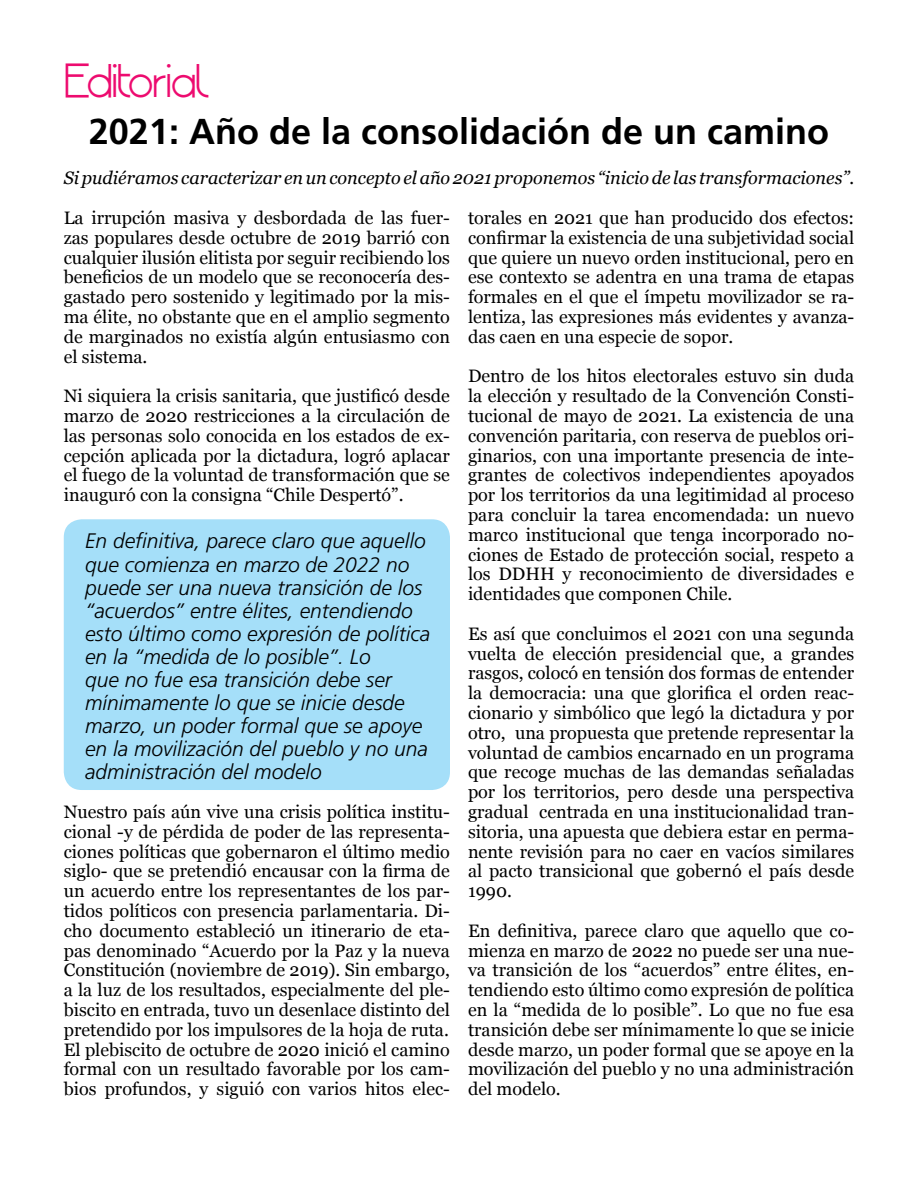
<style>
.page{position:relative;width:918px;height:1188px;background:#fff}
.page>*{position:absolute;margin:0;border:0;box-sizing:border-box;transform-origin:0 0}
.t1{font:700 36px "Frutiger LT Std";color:#000}
.t2{font:700 33px "Origin";color:#ed0b6f}
.t3{font:italic 300 21px/23.1px "Frutiger LT Std";color:#000}
.t4{font:18px/19.8px "Georgia";color:#000;text-align:justify}
.t5{font:italic 18px "Georgia";color:#000}
</style>
<div class="page">
<div style="left:64px;top:519px;width:386px;height:271px;background:#a5dff9;border-radius:18px"></div>
<h2 class="t2" style="left:64px;top:55px;width:146px">Editorial</h2>
<h1 class="t1" style="left:89px;top:110px;width:742px">2021: Año de la consolidación de un camino</h1>
<p class="t5" style="left:64px;top:166px;width:792px">Si pudiéramos caracterizar en un concepto el año 2021 proponemos “inicio de las transformaciones”.</p>
<p class="t4" style="left:64px;top:208px;width:388px">La irrupción masiva y desbordada de las fuer&shy;zas populares desde octubre de 2019 barrió con cualquier ilusión elitista por seguir recibiendo los beneficios de un modelo que se reconocería des&shy;gastado pero sostenido y legitimado por la mis&shy;ma élite, no obstante que en el amplio segmento de marginados no existía algún entusiasmo con el sistema.</p>
<p class="t4" style="left:64px;top:387px;width:388px">Ni siquiera la crisis sanitaria, que justificó desde marzo de 2020 restricciones a la circulación de las personas solo conocida en los estados de ex&shy;cepción aplicada por la dictadura, logró aplacar el fuego de la voluntad de transformación que se inauguró con la consigna “Chile Despertó”.</p>
<p class="t4" style="left:468px;top:208px;width:388px">torales en 2021 que han producido dos efectos: confirmar la existencia de una subjetividad social que quiere un nuevo orden institucional, pero en ese contexto se adentra en una trama de etapas formales en el que el ímpetu movilizador se ra&shy;lentiza, las expresiones más evidentes y avanza&shy;das caen en una especie de sopor.</p>
<p class="t4" style="left:468px;top:367px;width:388px">Dentro de los hitos electorales estuvo sin duda la elección y resultado de la Convención Consti&shy;tucional de mayo de 2021. La existencia de una convención paritaria, con reserva de pueblos ori&shy;ginarios, con una importante presencia de inte&shy;grantes de colectivos independientes apoyados por los territorios da una legitimidad al proceso para concluir la tarea encomendada: un nuevo marco institucional que tenga incorporado no&shy;ciones de Estado de protección social, respeto a los DDHH y reconocimiento de diversidades e identidades que componen Chile.</p>
<p class="t4" style="left:468px;top:624px;width:388px">Es así que concluimos el 2021 con una segunda vuelta de elección presidencial que, a grandes rasgos, colocó en tensión dos formas de entender la democracia: una que glorifica el orden reac&shy;cionario y simbólico que legó la dictadura y por otro, una propuesta que pretende representar la voluntad de cambios encarnado en un programa que recoge muchas de las demandas señaladas por los territorios, pero desde una perspectiva gradual centrada en una institucionalidad tran&shy;sitoria, una apuesta que debiera estar en perma&shy;nente revisión para no caer en vacíos similares al pacto transicional que gobernó el país desde 1990.</p>
<p class="t4" style="left:468px;top:921px;width:388px">En definitiva, parece claro que aquello que co&shy;mienza en marzo de 2022 no puede ser una nue&shy;va transición de los “acuerdos” entre élites, en&shy;tendiendo esto último como expresión de política en la “medida de lo posible”. Lo que no fue esa transición debe ser mínimamente lo que se inicie desde marzo, un poder formal que se apoye en la movilización del pueblo y no una administración del modelo.</p>
<p class="t3" style="left:85px;top:530px;width:347px">En definitiva, parece claro que aquello que comienza en marzo de 2022 no puede ser una nueva transición de los “acuerdos” entre élites, entendiendo esto último como expresión de política en la “medida de lo posible”. Lo<br>que no fue esa transición debe ser mínimamente lo que se inicie desde marzo, un poder formal que se apoye en la movilización del pueblo y no una administración del modelo</p>
<p class="t4" style="left:64px;top:802px;width:388px">Nuestro país aún vive una crisis política institu&shy;cional -y de pérdida de poder de las representa&shy;ciones políticas que gobernaron el último medio siglo- que se pretendió encausar con la firma de un acuerdo entre los representantes de los par&shy;tidos políticos con presencia parlamentaria. Di&shy;cho documento estableció un itinerario de eta&shy;pas denominado “Acuerdo por la Paz y la nueva Constitución (noviembre de 2019). Sin embargo, a la luz de los resultados, especialmente del ple&shy;biscito en entrada, tuvo un desenlace distinto del pretendido por los impulsores de la hoja de ruta.<br>El plebiscito de octubre de 2020 inició el camino formal con un resultado favorable por los cam&shy;bios profundos, y siguió con varios hitos elec-</p>
</div>
